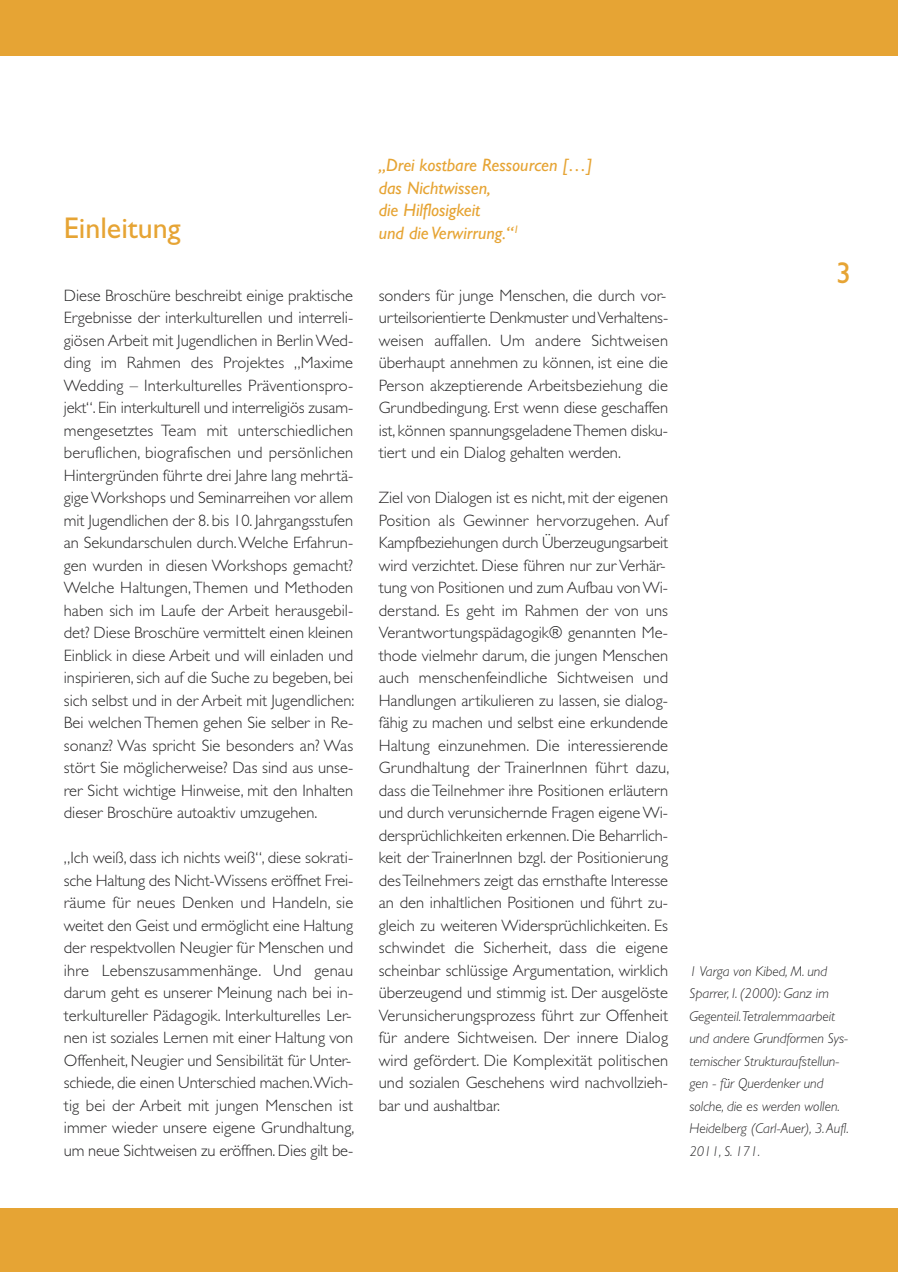
<style>
.page{position:relative;width:898px;height:1272px;background:#fff}
.page>*{position:absolute;margin:0;border:0;box-sizing:border-box;transform-origin:0 0}
.t1{font:30px "Gill Sans";color:#e6a434}
.t2{font:italic 18px/22.5px "Gill Sans";color:#e6a434}
.t3{font:300 16.5px/22.5px "Gill Sans";color:#272627;text-align:justify}
.t4{font:italic 300 14.25px/22.5px "Gill Sans";color:#272627}
</style>
<div class="page">
<div style="left:0;top:1208px;width:897px;height:63px;background:#e6a434"></div>
<div style="left:0;top:0;width:897px;height:55px;background:#e6a434"></div>
<h1 class="t1" style="left:64px;top:217px;width:118px">Einleitung</h1>
<p class="t3" style="left:64px;top:285px;width:292px">Diese Broschüre beschreibt einige praktische Ergebnisse der interkulturellen und interreli&shy;giösen Arbeit mit Jugendlichen in BerlinWed&shy;ding im Rahmen des Projektes „Maxime Wedding – Interkulturelles Präventionspro&shy;jekt“. Ein interkulturell und interreligiös zusam&shy;mengesetztes Team mit unterschiedlichen beruflichen, biografischen und persönlichen Hintergründen führte drei Jahre lang mehrtä&shy;gigeWorkshops und Seminarreihen vor allem mit Jugendlichen der 8. bis 10. Jahrgangsstufen an Sekundarschulen durch.Welche Erfahrun&shy;gen wurden in diesen Workshops gemacht?<br>Welche Haltungen,Themen und Methoden haben sich im Laufe der Arbeit herausgebil&shy;det? Diese Broschüre vermittelt einen kleinen Einblick in diese Arbeit und will einladen und inspirieren, sich auf die Suche zu begeben, bei sich selbst und in der Arbeit mit Jugendlichen:<br>Bei welchen Themen gehen Sie selber in Re&shy;sonanz? Was spricht Sie besonders an? Was stört Sie möglicherweise? Das sind aus unse&shy;rer Sicht wichtige Hinweise, mit den Inhalten dieser Broschüre autoaktiv umzugehen.</p>
<p class="t3" style="left:64px;top:848px;width:292px;text-align:left">„Ich weiß, dass ich nichts weiß“, diese sokrati&shy;sche Haltung des Nicht-Wissens eröffnet Frei&shy;räume für neues Denken und Handeln, sie weitet den Geist und ermöglicht eine Haltung der respektvollen Neugier für Menschen und ihre Lebenszusammenhänge. Und genau darum geht es unserer Meinung nach bei in&shy;terkultureller Pädagogik. Interkulturelles Ler&shy;nen ist soziales Lernen mit einer Haltung von Offenheit, Neugier und Sensibilität für Unter&shy;schiede, die einen Unterschied machen.Wich&shy;tig bei der Arbeit mit jungen Menschen ist immer wieder unsere eigene Grundhaltung, um neue Sichtweisen zu eröffnen. Dies gilt be-</p>
<p class="t2" style="left:378px;top:156px;width:215px">„Drei kostbare Ressourcen […] das Nichtwissen,<br>die Hilflosigkeit<br>und dieVerwirrung.“<sup>1</sup></p>
<p class="t3" style="left:378px;top:285px;width:291px">sonders für junge Menschen, die durch vor&shy;urteilsorientierte Denkmuster undVerhaltens&shy;weisen auffallen. Um andere Sichtweisen überhaupt annehmen zu können, ist eine die Person akzeptierende Arbeitsbeziehung die Grundbedingung. Erst wenn diese geschaffen ist, können spannungsgeladeneThemen disku&shy;tiert und ein Dialog gehalten werden.</p>
<p class="t3" style="left:378px;top:488px;width:292px;text-align:left">Ziel von Dialogen ist es nicht, mit der eigenen Position als Gewinner hervorzugehen. Auf Kampfbeziehungen durch Überzeugungsarbeit wird verzichtet. Diese führen nur zur Verhär&shy;tung von Positionen und zum Aufbau vonWi&shy;derstand. Es geht im Rahmen der von uns Verantwortungspädagogik® genannten Me&shy;thode vielmehr darum, die jungen Menschen auch menschenfeindliche Sichtweisen und Handlungen artikulieren zu lassen, sie dialog&shy;fähig zu machen und selbst eine erkundende Haltung einzunehmen. Die interessierende Grundhaltung der TrainerInnen führt dazu, dass dieTeilnehmer ihre Positionen erläutern und durch verunsichernde Fragen eigeneWi&shy;dersprüchlichkeiten erkennen. Die Beharrlich&shy;keit der TrainerInnen bzgl. der Positionierung desTeilnehmers zeigt das ernsthafte Interesse an den inhaltlichen Positionen und führt zu&shy;gleich zu weiteren Widersprüchlichkeiten. Es schwindet die Sicherheit, dass die eigene scheinbar schlüssige Argumentation, wirklich überzeugend und stimmig ist. Der ausgelöste Verunsicherungsprozess führt zur Offenheit für andere Sichtweisen. Der innere Dialog wird gefördert. Die Komplexität politischen und sozialen Geschehens wird nachvollzieh&shy;bar und aushaltbar.</p>
<h1 class="t1" style="left:835px;top:262px;width:16px">3</h1>
<p class="t4" style="left:689px;top:961px;width:161px">1 Varga von Kibed, M. und<br>Sparrer, I. (2000): Ganz im<br>Gegenteil.Tetralemmaarbeit und andere Grundformen Sys&shy;temischer Strukturaufstellun&shy;gen - für Querdenker und solche, die es werden wollen.<br>Heidelberg (Carl-Auer), 3.Aufl.<br>2011, S. 171.</p>
</div>
